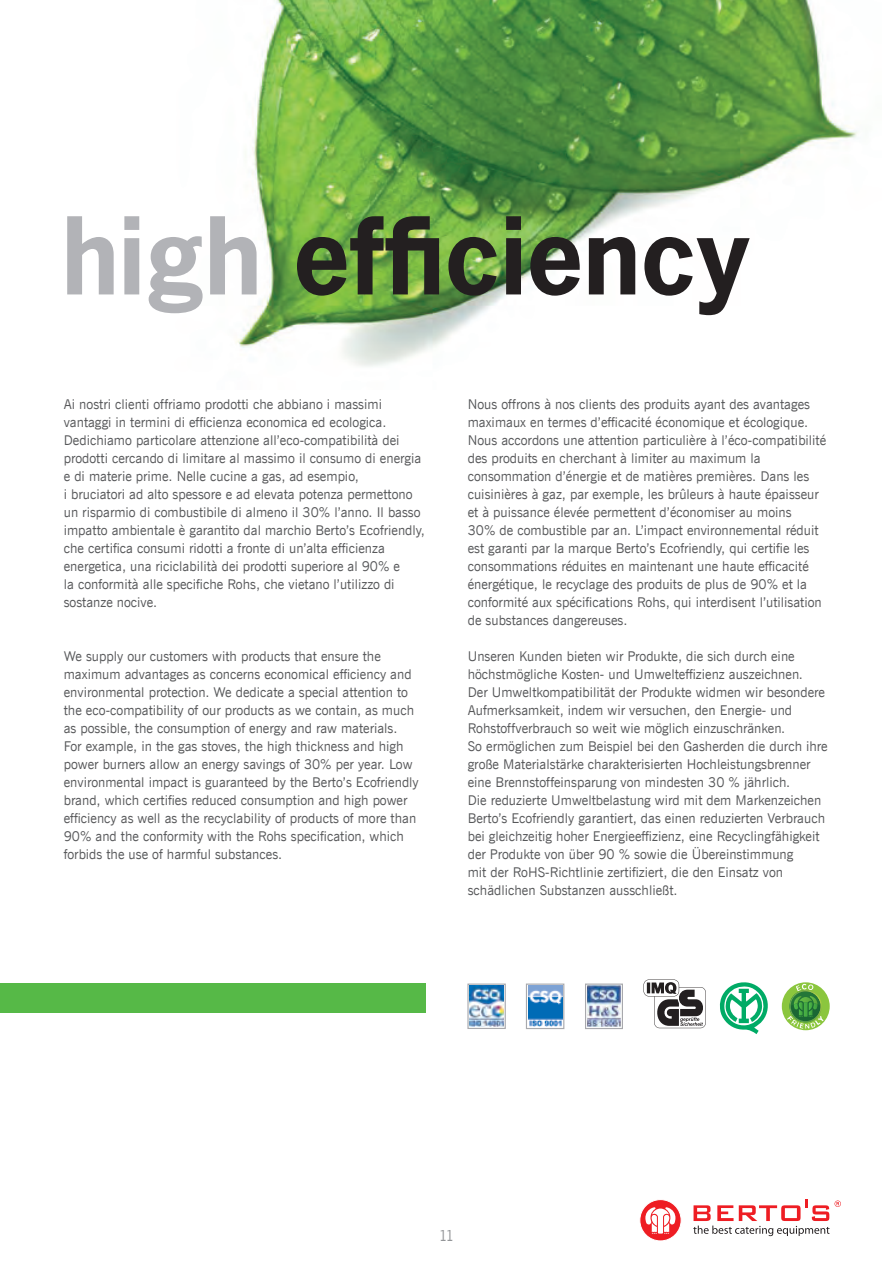
<style>
.page{position:relative;width:893px;height:1263px;background:#fff}
.page>*{position:absolute;margin:0;border:0;box-sizing:border-box;transform-origin:0 0}
.t1{font:700 100.5px "News Gothic Std";color:#231f20}
.t2{font:15px "News Gothic BT";color:#939598}
.t3{font:13.5px/18px "News Gothic BT";color:#57585a}
.s1{color:#b2b3b7}
</style>
<div class="page">
<img style="left:236px;top:0;width:622px;height:366px">
<img style="left:470px;top:986px;width:34px;height:41px">
<div style="left:467px;top:983px;width:39px;height:46px;border:1px solid #a8a9ad"></div>
<img style="left:528px;top:986px;width:34px;height:41px">
<div style="left:526px;top:983px;width:38px;height:46px;border:1px solid #a8a9ad"></div>
<img style="left:587px;top:986px;width:34px;height:41px">
<div style="left:585px;top:983px;width:38px;height:46px;border:1px solid #a8a9ad"></div>
<div style="left:782px;top:982px;width:48px;height:48px;background:#8bc63e;border-radius:50%"></div>
<svg style="left:787px;top:984px;width:36px;height:45px"></svg>
<svg style="left:719px;top:982px;width:49px;height:52px"></svg>
<svg style="left:643px;top:979px;width:63px;height:49px"></svg>
<div style="left:0;top:983px;width:425px;height:30px;background:#56b947"></div>
<svg style="left:640px;top:1199px;width:41px;height:42px"></svg>
<div style="left:639px;top:1199px;width:43px;height:42px;border:1px solid #fff;border-radius:50%"></div>
<svg style="left:645px;top:1207px;width:30px;height:27px"></svg>
<svg style="left:693px;top:1200px;width:148px;height:36px"></svg>
<h1 class="t1" style="left:62px;top:190px;width:689px"><span class="s1">high</span> efficiency</h1>
<p class="t3" style="left:64px;top:396px;width:363px">Ai nostri clienti offriamo prodotti che abbiano i massimi vantaggi in termini di efficienza economica ed ecologica.<br>Dedichiamo particolare attenzione all’eco-compatibilità dei prodotti cercando di limitare al massimo il consumo di energia e di materie prime. Nelle cucine a gas, ad esempio,<br>i bruciatori ad alto spessore e ad elevata potenza permettono un risparmio di combustibile di almeno il 30% l’anno. Il basso impatto ambientale è garantito dal marchio Berto’s Ecofriendly, che certifica consumi ridotti a fronte di un’alta efficienza energetica, una riciclabilità dei prodotti superiore al 90% e<br>la conformità alle specifiche Rohs, che vietano l’utilizzo di sostanze nocive.</p>
<p class="t3" style="left:64px;top:648px;width:356px">We supply our customers with products that ensure the maximum advantages as concerns economical efficiency and environmental protection. We dedicate a special attention to the eco-compatibility of our products as we contain, as much as possible, the consumption of energy and raw materials.<br>For example, in the gas stoves, the high thickness and high power burners allow an energy savings of 30% per year. Low environmental impact is guaranteed by the Berto’s Ecofriendly brand, which certifies reduced consumption and high power efficiency as well as the recyclability of products of more than 90% and the conformity with the Rohs specification, which forbids the use of harmful substances.</p>
<p class="t3" style="left:468px;top:396px;width:360px">Nous offrons à nos clients des produits ayant des avantages maximaux en termes d’efficacité économique et écologique.<br>Nous accordons une attention particulière à l’éco-compatibilité des produits en cherchant à limiter au maximum la consommation d’énergie et de matières premières. Dans les cuisinières à gaz, par exemple, les brûleurs à haute épaisseur et à puissance élevée permettent d’économiser au moins<br>30% de combustible par an. L’impact environnemental réduit est garanti par la marque Berto’s Ecofriendly, qui certifie les consommations réduites en maintenant une haute efficacité énergétique, le recyclage des produits de plus de 90% et la conformité aux spécifications Rohs, qui interdisent l’utilisation de substances dangereuses.</p>
<p class="t3" style="left:468px;top:648px;width:362px">Unseren Kunden bieten wir Produkte, die sich durch eine höchstmögliche Kosten- und Umwelteffizienz auszeichnen.<br>Der Umweltkompatibilität der Produkte widmen wir besondere Aufmerksamkeit, indem wir versuchen, den Energie- und Rohstoffverbrauch so weit wie möglich einzuschränken.<br>So ermöglichen zum Beispiel bei den Gasherden die durch ihre große Materialstärke charakterisierten Hochleistungsbrenner eine Brennstoffeinsparung von mindesten 30 % jährlich.<br>Die reduzierte Umweltbelastung wird mit dem Markenzeichen Berto’s Ecofriendly garantiert, das einen reduzierten Verbrauch bei gleichzeitig hoher Energieeffizienz, eine Recyclingfähigkeit der Produkte von über 90 % sowie die Übereinstimmung<br>mit der RoHS-Richtlinie zertifiziert, die den Einsatz von schädlichen Substanzen ausschließt.</p>
<p class="t2" style="left:438px;top:1226px;width:17px">11</p>
</div>
